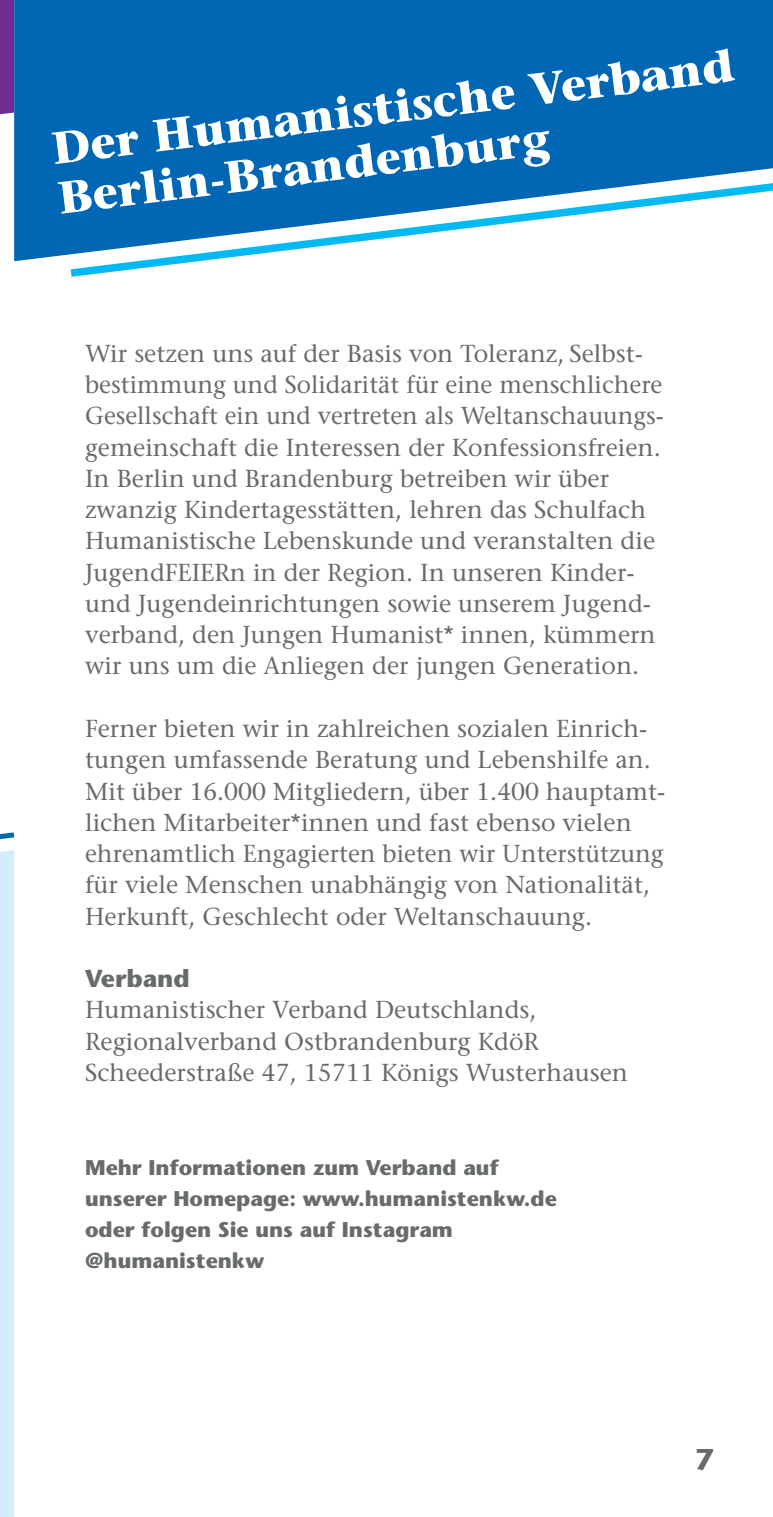
<style>
.page{position:relative;width:773px;height:1517px;background:#fff}
.page>*{position:absolute;margin:0;border:0;box-sizing:border-box;transform-origin:0 0}
.t1{font:700 45px/50px "Stone Serif";color:#fff}
.t2{font:700 30px "Stone Sans";color:#686b6c}
.t3{font:24.5px/31.2px "Stone Serif";color:#686b6c}
.t4{font:700 24.5px "Stone Sans";color:#686b6c}
.t5{font:700 21.25px/31.2px "Stone Sans";color:#686b6c}
</style>
<div class="page">
<div style="left:0;top:0;width:14px;height:114px;background:#702b91"></div>
<svg style="left:0;top:832px;width:15px;height:685px;background:#d3eefa"></svg>
<div style="left:14px;top:0;width:758px;height:261px;background:#0166b3"></div>
<svg style="left:63px;top:169px;width:709px;height:108px"></svg>
<h1 class="t1" style="left:49px;top:123px;width:687px;rotate:-7deg">Der Humanistische Verband<br>Berlin-Brandenburg</h1>
<p class="t3" style="left:85px;top:337px;width:579px">Wir setzen uns auf der Basis von Toleranz, Selbst-- bestimmung und Solidarität für eine menschlichere Gesellschaft ein und vertreten als Weltanschauungs--- gemeinschaft die Interessen der Konfessionsfreien.<br>In Berlin und Brandenburg betreiben wir über zwanzig Kindertagesstätten, lehren das Schulfach Humanistische Lebenskunde und veranstalten die JugendFEIERn in der Region. In unseren Kinder&shy;und Jugendeinrichtungen sowie unserem Jugend&shy;verband, den Jungen Humanist* innen, kümmern wir uns um die Anliegen der jungen Generation.</p>
<p class="t3" style="left:85px;top:712px;width:580px">Ferner bieten wir in zahlreichen sozialen Einrich&shy;tungen umfassende Beratung und Lebenshilfe an.<br>Mit über 16.000 Mitgliedern, über 1.400 hauptamt&shy;lichen Mitarbeiter*innen und fast ebenso vielen ehrenamtlich Engagierten bieten wir Unterstützung für viele Menschen unabhängig von Nationalität, Herkunft, Geschlecht oder Weltanschauung.</p>
<p class="t4" style="left:85px;top:963px;width:106px">Verband</p>
<p class="t3" style="left:85px;top:994px;width:544px">Humanistischer Verband Deutschlands,<br>Regionalverband Ostbrandenburg KdöR<br>Scheederstraße 47, 15711 Königs Wusterhausen</p>
<p class="t5" style="left:85px;top:1151px;width:473px">Mehr Informationen zum Verband auf unserer Homepage: www.humanistenkw.de oder folgen Sie uns auf Instagram @humanistenkw</p>
<p class="t2" style="left:695px;top:1440px;width:20px">7</p>
</div>
